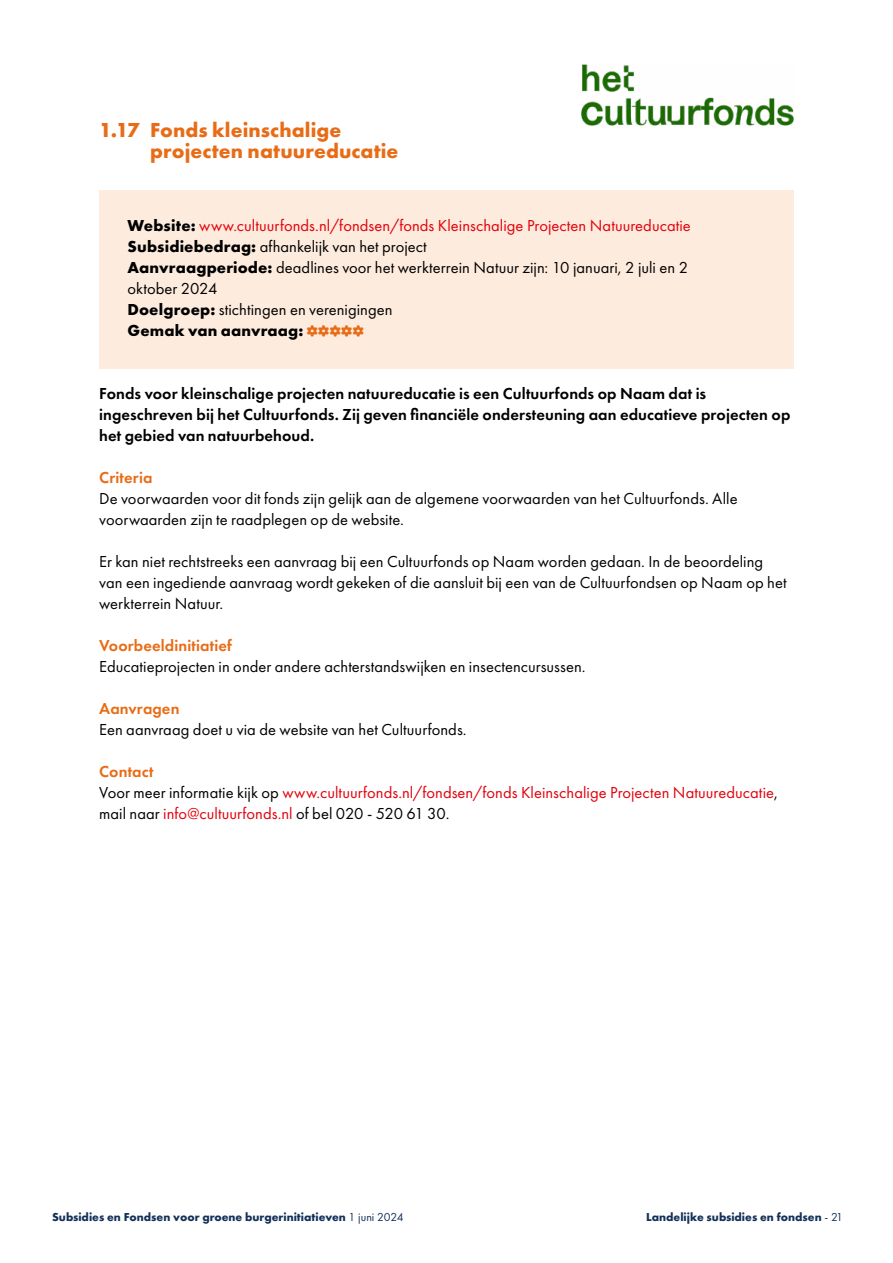
<style>
.page{position:relative;width:893px;height:1263px;background:#fff}
.page>*{position:absolute;margin:0;border:0;box-sizing:border-box;transform-origin:0 0}
.t1{font:700 21px/21px "Futura PT";letter-spacing:.005em;color:#e86c16}
.Platte_tekst_-_11_14_pt{font:16.5px/21px "Futura PT";letter-spacing:.005em;color:#000}
.Platte_tekst_-_11_14_pt-2{font:600 16.5px/21px "Futura PT";letter-spacing:.005em;color:#000}
.Kadertekst_oranje_-_11_14pt{font:16.5px/21px "Futura PT";letter-spacing:.005em;color:#000}
.Platte_tekst_-_11_14_pt-3{font:16.5px/21px "Futura PT";letter-spacing:.005em;color:#e3000b}
.Kadertekst_oranje_-_11_14pt-2{font:16.5px "Futura PT";letter-spacing:.005em;color:#e3000b}
.Subkop_3_oranje_-_Demi_ZN{font:600 16.5px "Futura PT";letter-spacing:.005em;color:#e86c16}
.Kadertekst_oranje_-_11_14pt-3{font:700 16.5px "Futura PT";letter-spacing:.01em;color:#000}
.t2{font:700 12px "Futura PT";color:#143058}
.s1{font-weight:700;color:#000}
.s2{font-weight:700}
.s3{color:#000}
.s4{font-weight:400}
</style>
<div class="page">
<div style="left:99px;top:190px;width:695px;height:73px;background:#fdebdd"></div>
<div style="left:99px;top:232px;width:695px;height:94px;background:#fdebdd"></div>
<div style="left:99px;top:293px;width:695px;height:75px;background:#fdebdd"></div>
<img style="left:581px;top:64px;width:213px;height:62px">
<p class="t1" style="left:150px;top:118px;width:250px;text-indent:-51px">1.17 Fonds kleinschalige projecten natuureducatie</p>
<p class="Kadertekst_oranje_-_11_14pt-2" style="left:128px;top:216px;width:565px"><span class="s1">Website:</span> www.cultuurfonds.nl/fondsen/fonds Kleinschalige Projecten Natuureducatie</p>
<p class="Kadertekst_oranje_-_11_14pt" style="left:128px;top:236px;width:301px"><span class="s2">Subsidiebedrag:</span> afhankelijk van het project</p>
<p class="Kadertekst_oranje_-_11_14pt" style="left:128px;top:257px;width:562px"><span class="s2">Aanvraagperiode:</span> deadlines voor het werkterrein Natuur zijn: 10 januari, 2 juli en 2 oktober 2024</p>
<p class="Kadertekst_oranje_-_11_14pt" style="left:128px;top:299px;width:266px"><span class="s2">Doelgroep:</span> stichtingen en verenigingen</p>
<p class="Kadertekst_oranje_-_11_14pt-3" style="left:128px;top:320px;width:177px">Gemak van aanvraag:</p>
<p class="Platte_tekst_-_11_14_pt-2" style="left:99px;top:383px;width:693px">Fonds voor kleinschalige projecten natuureducatie is een Cultuurfonds op Naam dat is ingeschreven bij het Cultuurfonds. Zij geven financiële ondersteuning aan educatieve projecten op het gebied van natuurbehoud.</p>
<p class="Subkop_3_oranje_-_Demi_ZN" style="left:99px;top:467px;width:55px">Criteria</p>
<p class="Platte_tekst_-_11_14_pt" style="left:99px;top:488px;width:640px">De voorwaarden voor dit fonds zijn gelijk aan de algemene voorwaarden van het Cultuurfonds. Alle voorwaarden zijn te raadplegen op de website.</p>
<p class="Platte_tekst_-_11_14_pt" style="left:99px;top:551px;width:689px">Er kan niet rechtstreeks een aanvraag bij een Cultuurfonds op Naam worden gedaan. In de beoordeling van een ingediende aanvraag wordt gekeken of die aansluit bij een van de Cultuurfondsen op Naam op het werkterrein Natuur.</p>
<p class="Subkop_3_oranje_-_Demi_ZN" style="left:99px;top:635px;width:134px">Voorbeeldinitiatief</p>
<p class="Platte_tekst_-_11_14_pt" style="left:99px;top:656px;width:488px">Educatieprojecten in onder andere achterstandswijken en insectencursussen.</p>
<p class="Subkop_3_oranje_-_Demi_ZN" style="left:99px;top:698px;width:82px">Aanvragen</p>
<p class="Platte_tekst_-_11_14_pt" style="left:99px;top:719px;width:369px">Een aanvraag doet u via de website van het Cultuurfonds.</p>
<p class="Subkop_3_oranje_-_Demi_ZN" style="left:99px;top:761px;width:56px">Contact</p>
<p class="Platte_tekst_-_11_14_pt-3" style="left:99px;top:782px;width:680px"><span class="s3">Voor meer informatie kijk op</span> www.cultuurfonds.nl/fondsen/fonds Kleinschalige Projecten Natuureducatie<span class="s3">, mail naar</span> info@cultuurfonds.nl <span class="s3">of bel 020 - 520 61 30.</span></p>
<p class="t2" style="left:52px;top:1209px;width:353px">Subsidies en Fondsen voor groene burgerinitiatieven <span class="s4">1 juni 2024</span></p>
<p class="t2" style="left:646px;top:1209px;width:198px">Landelijke subsidies en fondsen <span class="s4">- 21</span></p>
</div>
